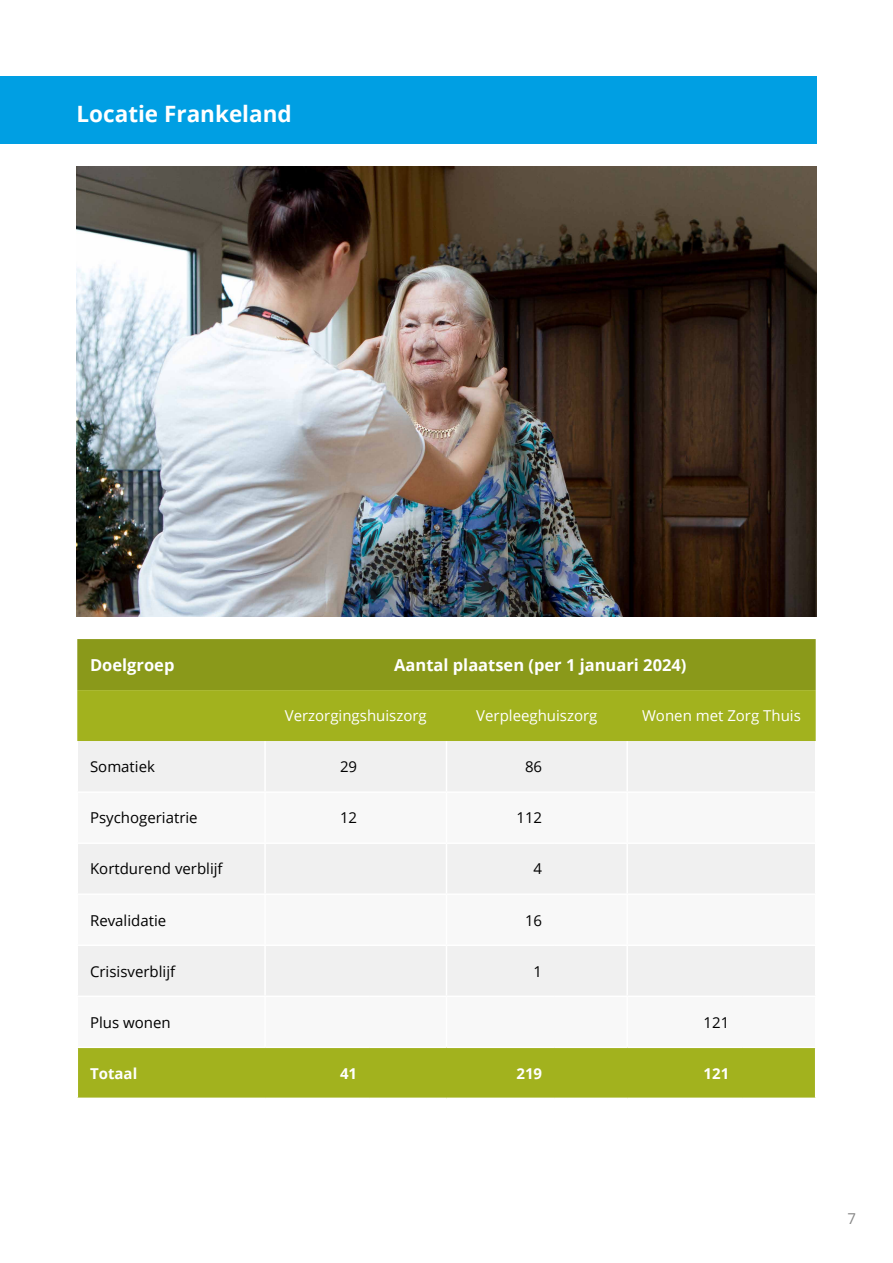
<style>
.page{position:relative;width:893px;height:1263px;background:#fff}
.page>*{position:absolute;margin:0;border:0;box-sizing:border-box;transform-origin:0 0}
.t1{font:700 22.5px "Open Sans";color:#fff}
.t2{font:700 16.5px "Open Sans";color:#fff}
.t3{font:15px "Open Sans";color:#000}
.t4{font:15px "Open Sans";color:#fff}
.t5{font:700 15px "Open Sans";color:#fff}
.t6{font:15px "Open Sans";color:#878787}
</style>
<div class="page">
<img style="left:77px;top:166px;width:739px;height:451px">
<svg style="left:77px;top:639px;width:739px;height:102px;background:#96a51c"></svg>
<div style="left:78px;top:741px;width:737px;height:50px;background:#f0f0f0"></div>
<div style="left:78px;top:844px;width:737px;height:151px;background:#f0f0f0"></div>
<div style="left:78px;top:1048px;width:737px;height:49px;background:#a2b21e"></div>
<hr style="left:264px;top:741px;width:2px;height:50px;background:#fff">
<hr style="left:446px;top:741px;width:1px;height:50px;background:#fff">
<hr style="left:626px;top:741px;width:2px;height:50px;background:#fff">
<hr style="left:264px;top:844px;width:2px;height:49px;background:#fff">
<hr style="left:446px;top:844px;width:1px;height:49px;background:#fff">
<hr style="left:626px;top:844px;width:2px;height:49px;background:#fff">
<hr style="left:264px;top:946px;width:2px;height:49px;background:#fff">
<hr style="left:446px;top:946px;width:1px;height:49px;background:#fff">
<hr style="left:626px;top:946px;width:2px;height:49px;background:#fff">
<hr style="left:77px;top:893px;width:188px;height:2px;background:#fff">
<hr style="left:77px;top:944px;width:188px;height:2px;background:#fff">
<hr style="left:265px;top:893px;width:105px;height:2px;background:#fff">
<hr style="left:264px;top:895px;width:2px;height:49px;background:#fff">
<hr style="left:370px;top:893px;width:76px;height:2px;background:#fff">
<hr style="left:265px;top:944px;width:105px;height:2px;background:#fff">
<hr style="left:370px;top:944px;width:76px;height:2px;background:#fff">
<hr style="left:446px;top:893px;width:109px;height:2px;background:#fff">
<hr style="left:446px;top:895px;width:1px;height:49px;background:#fff">
<hr style="left:555px;top:893px;width:72px;height:2px;background:#fff">
<hr style="left:446px;top:944px;width:109px;height:2px;background:#fff">
<hr style="left:555px;top:944px;width:72px;height:2px;background:#fff">
<hr style="left:627px;top:893px;width:115px;height:2px;background:#fff">
<hr style="left:626px;top:895px;width:2px;height:49px;background:#fff">
<hr style="left:742px;top:893px;width:74px;height:2px;background:#fff">
<hr style="left:627px;top:944px;width:115px;height:2px;background:#fff">
<hr style="left:742px;top:944px;width:74px;height:2px;background:#fff">
<div style="left:0;top:76px;width:816px;height:68px;background:#009fe3"></div>
<h1 class="t1" style="left:77px;top:97px;width:217px">Locatie Frankeland</h1>
<p class="t2" style="left:90px;top:653px;width:86px">Doelgroep</p>
<p class="t2" style="left:394px;top:653px;width:294px">Aantal plaatsen (per 1 januari 2024)</p>
<p class="t4" style="left:285px;top:706px;width:144px">Verzorgingshuiszorg</p>
<p class="t4" style="left:476px;top:706px;width:123px">Verpleeghuiszorg</p>
<p class="t4" style="left:642px;top:706px;width:160px">Wonen met Zorg Thuis</p>
<p class="t3" style="left:90px;top:757px;width:66px">Somatiek</p>
<p class="t3" style="left:340px;top:757px;width:19px">29</p>
<p class="t3" style="left:525px;top:757px;width:19px">86</p>
<p class="t3" style="left:90px;top:808px;width:109px">Psychogeriatrie</p>
<p class="t3" style="left:340px;top:808px;width:19px">12</p>
<p class="t3" style="left:516px;top:808px;width:27px">112</p>
<p class="t3" style="left:90px;top:859px;width:134px">Kortdurend verblijf</p>
<p class="t3" style="left:534px;top:859px;width:10px">4</p>
<p class="t3" style="left:90px;top:910px;width:78px">Revalidatie</p>
<p class="t3" style="left:525px;top:910px;width:19px">16</p>
<p class="t3" style="left:90px;top:961px;width:87px">Crisisverblijf</p>
<p class="t3" style="left:534px;top:961px;width:10px">1</p>
<p class="t3" style="left:90px;top:1012px;width:82px">Plus wonen</p>
<p class="t3" style="left:703px;top:1012px;width:27px">121</p>
<p class="t5" style="left:90px;top:1062px;width:49px">Totaal</p>
<p class="t5" style="left:340px;top:1062px;width:19px">41</p>
<p class="t5" style="left:516px;top:1062px;width:27px">219</p>
<p class="t5" style="left:704px;top:1062px;width:27px">121</p>
<p class="t6" style="left:848px;top:1208px;width:10px">7</p>
</div>
